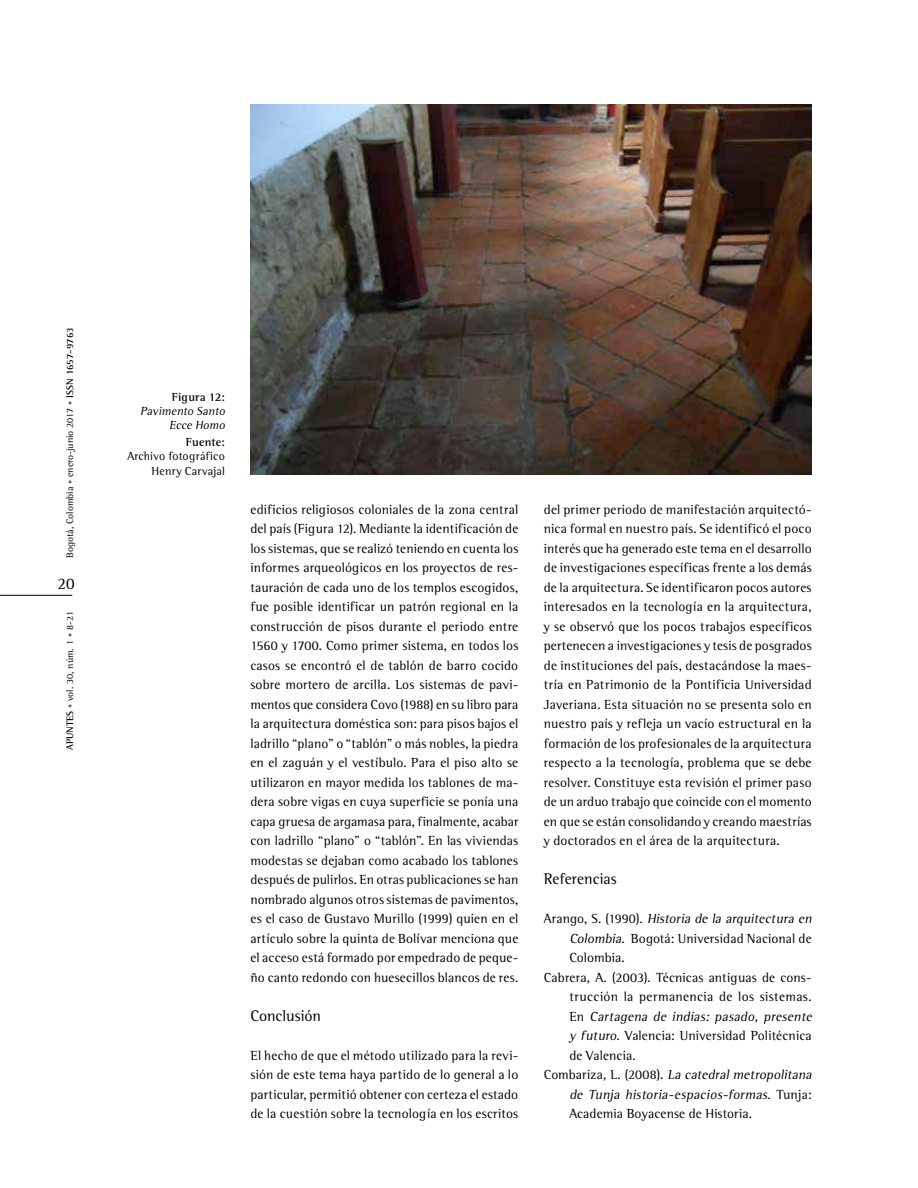
<style>
.page{position:relative;width:918px;height:1188px;background:#fff}
.page>*{position:absolute;margin:0;border:0;box-sizing:border-box;transform-origin:0 0}
.t1{font:16.5px "Agfa Rotis Semi Serif";color:#000}
.Subtitulo{font:15.75px "Agfa Rotis Semi Serif";color:#000}
.Body_Text{font:13.5px/19.5px "Agfa Rotis Semi Serif";letter-spacing:.01em;color:#000;text-align:justify}
.Body_Inicio{font:13.5px/19.5px "Agfa Rotis Semi Serif";letter-spacing:.015em;color:#000;text-align:justify}
.Bibliografia{font:13.5px/19.5px "Agfa Rotis Semi Serif";letter-spacing:.01em;color:#000}
.Pie_de_Foto_Texto_Fu{font:12px/14.4px "Agfa Rotis Semi Serif";letter-spacing:.015em;color:#000;text-align:right}
.Pie_de_Foto_Texto{font:italic 12px/14.4px "Agfa Rotis Semi Serif";color:#000;text-align:right}
.Pie_de_Foto_Subtítul{font:700 12px "Agfa Rotis Semi Serif";letter-spacing:.005em;color:#000}
.t2{font:9.75px "Agfa Rotis Semi Serif";color:#000}
.s1{font-size:8.25px;color:#636466}
.s2{font-weight:700}
.s3{font-style:italic}
</style>
<div class="page">
<hr style="left:0;top:595px;width:72px;height:1px;background:#000">
<img style="left:250px;top:104px;width:562px;height:371px">
<p class="t2" style="left:64px;top:558px;width:232px;rotate:-90deg">Bogotá, Colombia <span class="s1">•</span> enero-junio 2017 <span class="s1">•</span> <span class="s2">ISSN 1657-9763</span></p>
<p class="t1" style="left:58px;top:574px;width:19px">20</p>
<p class="t2" style="left:64px;top:750px;width:140px;rotate:-90deg"><span class="s2">APUNTES</span> <span class="s1">•</span> vol. 30, núm. 1 <span class="s1">•</span> 8-21</p>
<p class="Pie_de_Foto_Subtítul" style="left:172px;top:389px;width:55px">Figura 12:</p>
<p class="Pie_de_Foto_Texto" style="left:140px;top:404px;width:89px">Pavimento Santo<br>Ecce Homo</p>
<p class="Pie_de_Foto_Subtítul" style="left:186px;top:435px;width:41px">Fuente:</p>
<p class="Pie_de_Foto_Texto_Fu" style="left:127px;top:449px;width:99px">Archivo fotográfico<br>Henry Carvajal</p>
<p class="Body_Text" style="left:250px;top:499px;width:269px">edificios religiosos coloniales de la zona central del país (Figura 12). Mediante la identificación de los sistemas, que se realizó teniendo en cuenta los informes arqueológicos en los proyectos de res&shy;tauración de cada uno de los templos escogidos, fue posible identificar un patrón regional en la construcción de pisos durante el periodo entre 1560 y 1700. Como primer sistema, en todos los casos se encontró el de tablón de barro cocido sobre mortero de arcilla. Los sistemas de pavi&shy;mentos que considera Covo (1988) en su libro para la arquitectura doméstica son: para pisos bajos el ladrillo “plano” o “tablón” o más nobles, la piedra en el zaguán y el vestíbulo. Para el piso alto se utilizaron en mayor medida los tablones de ma&shy;dera sobre vigas en cuya superficie se ponía una capa gruesa de argamasa para, finalmente, acabar con ladrillo “plano” o “tablón”. En las viviendas modestas se dejaban como acabado los tablones después de pulirlos. En otras publicaciones se han nombrado algunos otros sistemas de pavimentos, es el caso de Gustavo Murillo (1999) quien en el artículo sobre la quinta de Bolívar menciona que el acceso está formado por empedrado de peque&shy;ño canto redondo con huesecillos blancos de res.</p>
<p class="Subtitulo" style="left:250px;top:1006px;width:72px">Conclusión</p>
<p class="Body_Inicio" style="left:250px;top:1045px;width:269px">El hecho de que el método utilizado para la revi&shy;sión de este tema haya partido de lo general a lo particular, permitió obtener con certeza el estado de la cuestión sobre la tecnología en los escritos</p>
<p class="Body_Inicio" style="left:544px;top:499px;width:269px">del primer periodo de manifestación arquitectó&shy;nica formal en nuestro país. Se identificó el poco interés que ha generado este tema en el desarrollo de investigaciones específicas frente a los demás de la arquitectura. Se identificaron pocos autores interesados en la tecnología en la arquitectura, y se observó que los pocos trabajos específicos pertenecen a investigaciones y tesis de posgrados de instituciones del país, destacándose la maes&shy;tría en Patrimonio de la Pontificia Universidad Javeriana. Esta situación no se presenta solo en nuestro país y refleja un vacío estructural en la formación de los profesionales de la arquitectura respecto a la tecnología, problema que se debe resolver. Constituye esta revisión el primer paso de un arduo trabajo que coincide con el momento en que se están consolidando y creando maestrías y doctorados en el área de la arquitectura.</p>
<p class="Subtitulo" style="left:544px;top:870px;width:74px">Referencias</p>
<p class="Bibliografia" style="left:569px;top:909px;width:247px;text-indent:-26px">Ar a n g o , S . (19 9 0 ) . <span class="s3">Historia de la arquitectura en<br>Colombia</span>. Bogotá: Universidad Nacional de<br>Colombia.</p>
<p class="Bibliografia" style="left:569px;top:967px;width:247px;text-indent:-26px">Cabrera, A. (2003). Técnicas antiguas de cons&shy;trucción la permanencia de los sistemas.<br>E n <span class="s3">Cartagena de indias: pasado, presente y futuro.</span> Valencia: Universidad Politécnica de Valencia.</p>
<p class="Bibliografia" style="left:569px;top:1065px;width:247px;text-indent:-26px">C o m b a r i z a , L . ( 2 0 0 8 ) . <span class="s3">La catedral metropolitana de Tunja historia-espacios-formas</span>. Tu nj a :<br>Academia Boyacense de Historia.</p>
</div>
